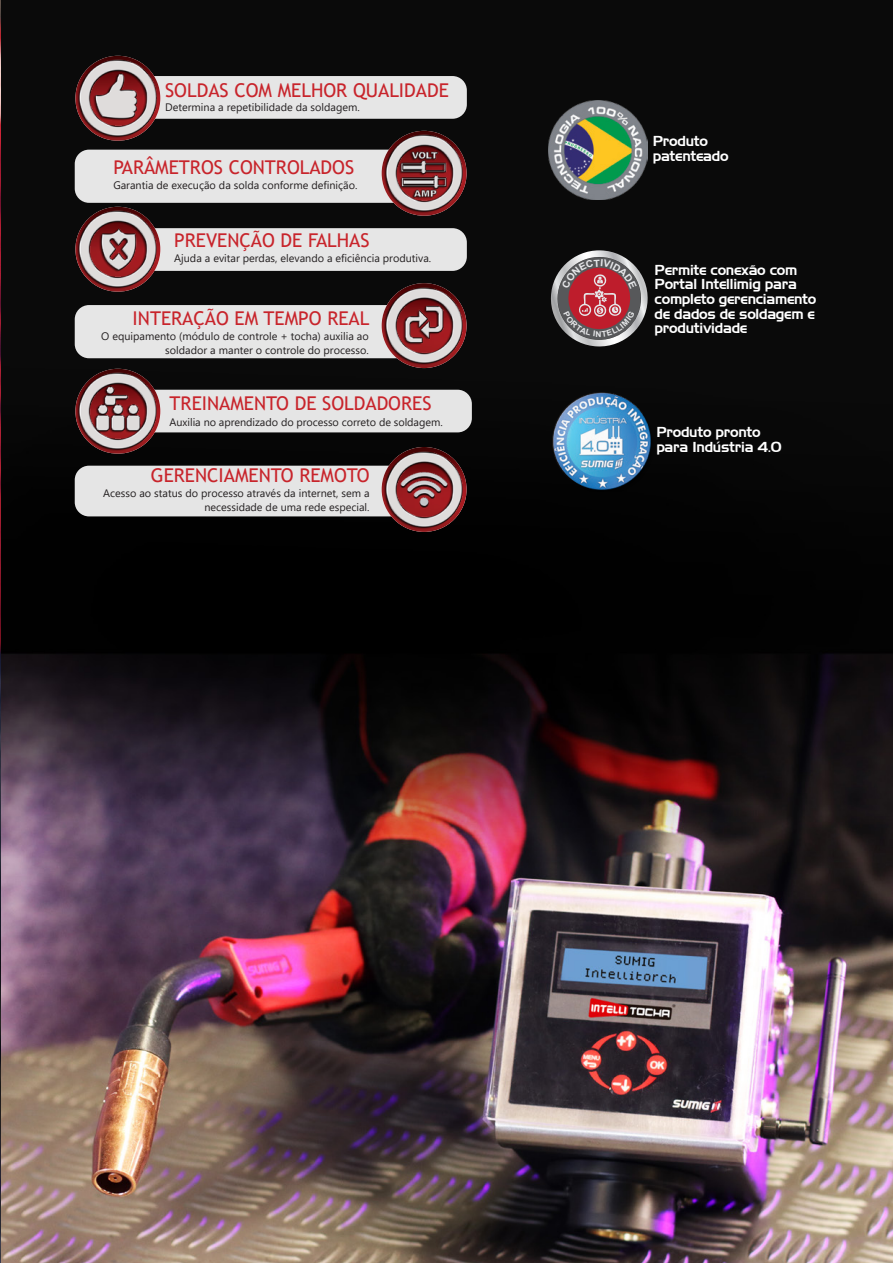
<style>
.page{position:relative;width:893px;height:1263px;background:#fff}
.page>*{position:absolute;margin:0;border:0;box-sizing:border-box;transform-origin:0 0}
.t1{font:19.05px "Trebuchet MS";color:#c8242b}
.t2{font:14.7px/14.7px "Jobber";color:#fff}
.t3{font:10.8px/13.8px "Segoe UI";color:#231f20;text-align:right}
</style>
<div class="page">
<img style="left:1px;top:0;width:892px;height:1263px">
<hr style="left:0;top:0;width:1px;height:1263px;background:#6c6d70">
<div style="left:124px;top:76px;width:343px;height:43px;background:#e6e6e6;border-radius:14px"></div>
<img style="left:75px;top:56px;width:86px;height:84px">
<div style="left:124px;top:228px;width:343px;height:43px;background:#e6e6e6;border-radius:14px"></div>
<img style="left:75px;top:207px;width:86px;height:84px">
<div style="left:75px;top:305px;width:342px;height:53px;background:#e6e6e6;border-radius:14px"></div>
<img style="left:381px;top:283px;width:86px;height:84px">
<div style="left:124px;top:390px;width:348px;height:42px;background:#e5e5e5;border-radius:14px"></div>
<img style="left:75px;top:369px;width:86px;height:84px">
<img style="left:549px;top:101px;width:98px;height:99px">
<img style="left:549px;top:392px;width:105px;height:99px">
<div style="left:75px;top:466px;width:342px;height:50px;background:#e5e5e5;border-radius:14px"></div>
<img style="left:381px;top:447px;width:86px;height:84px">
<div style="left:75px;top:150px;width:342px;height:53px;background:#e6e6e6;border-radius:14px"></div>
<img style="left:381px;top:131px;width:86px;height:84px">
<svg style="left:550px;top:250px;width:99px;height:97px;background:#7d5257"></svg>
<p class="t1" style="left:165px;top:78px;width:285px">SOLDAS COM MELHOR QUALIDADE</p>
<p class="t3" style="left:165px;top:99px;width:196px">Determina a repetibilidade da soldagem.</p>
<p class="t1" style="left:113px;top:155px;width:242px">PARÂMETROS CONTROLADOS</p>
<p class="t3" style="left:113px;top:177px;width:246px">Garantia de execução da solda conforme definição.</p>
<p class="t1" style="left:174px;top:228px;width:197px">PREVENÇÃO DE FALHAS</p>
<p class="t3" style="left:174px;top:251px;width:259px">Ajuda a evitar perdas, elevando a eficiência produtiva.</p>
<p class="t1" style="left:133px;top:306px;width:238px">INTERAÇÃO EM TEMPO REAL</p>
<p class="t3" style="left:101px;top:328px;width:269px">O equipamento (módulo de controle + tocha) auxilia ao soldador a manter o controle do processo.</p>
<p class="t1" style="left:170px;top:391px;width:263px">TREINAMENTO DE SOLDADORES</p>
<p class="t3" style="left:170px;top:414px;width:275px">Auxilia no aprendizado do processo correto de soldagem.</p>
<p class="t1" style="left:151px;top:463px;width:220px">GERENCIAMENTO REMOTO</p>
<p class="t3" style="left:103px;top:485px;width:268px">Acesso ao status do processo através da internet, sem a necessidade de uma rede especial.</p>
<p class="t2" style="left:653px;top:134px;width:56px">Produto</p>
<p class="t2" style="left:653px;top:148px;width:77px">patenteado</p>
<p class="t2" style="left:655px;top:262px;width:163px">Permite conexão com<br>Portal Intellimig para completo gerenciamento de dados de soldagem e produtividade</p>
<p class="t2" style="left:656px;top:425px;width:105px">Produto pronto</p>
<p class="t2" style="left:656px;top:439px;width:126px">para Indústria 4.0</p>
</div>
